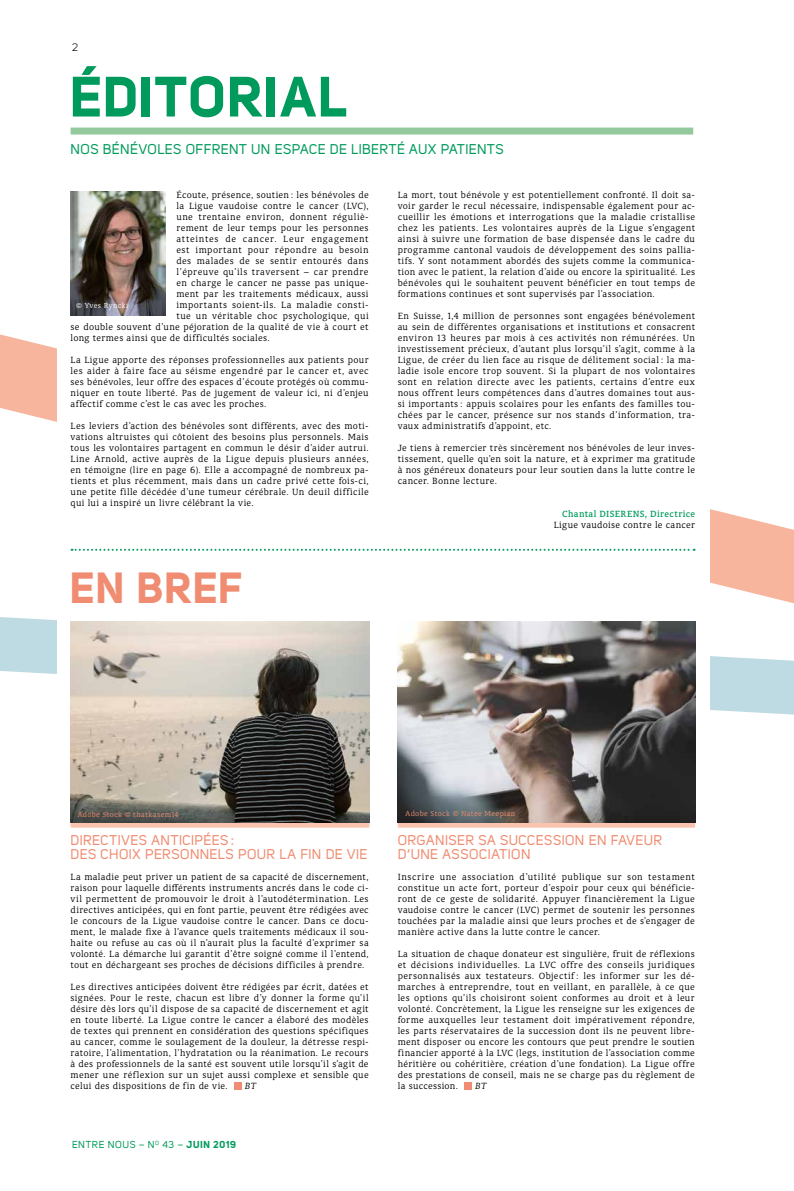
<style>
.page{position:relative;width:794px;height:1191px;background:#fff}
.page>*{position:absolute;margin:0;border:0;box-sizing:border-box;transform-origin:0 0}
.t1{font:56.1px "Uni Sans Bold";letter-spacing:.02em;color:#009b5c}
.t2{font:43.1px "Uni Sans Bold";letter-spacing:.02em;color:#f08c71}
.t3{font:14px/14px "Uni Sans Regular";letter-spacing:.025em;color:#f08c71}
.t4{font:14px "Uni Sans Regular";letter-spacing:.02em;color:#009b5c}
.t5{font:10.6px "Uni Sans Book";color:#000}
.t6{font:300 10px/11px "Classic Xtra Round";letter-spacing:.035em;color:#000;text-align:justify}
.t7{font:300 10px "Classic Xtra Round";letter-spacing:.065em;color:#000}
.t8{font:500 10px "Classic Xtra Round";letter-spacing:.035em;color:#009b5c}
.t9{font:10px "Uni Sans Regular";letter-spacing:.055em;color:#009b5c}
.t10{font:italic 300 10px "Classic Xtra Round";color:#000}
.t11{font:300 8px "Classic Xtra Round";letter-spacing:.045em;color:#f08c71}
.t12{font:300 8px "Classic Xtra Round";letter-spacing:.05em;color:#fff}
.s1{font-family:"Uni Sans Bold"}
</style>
<div class="page">
<svg style="left:0;top:334px;width:794px;height:270px"></svg>
<svg style="left:0;top:617px;width:794px;height:98px;fill:#bedbe4"></svg>
<div style="left:57px;top:77px;width:652px;height:1031px;background:#fff"></div>
<div style="left:234px;top:1082px;width:8px;height:7px;background:#f08c71"></div>
<div style="left:464px;top:1082px;width:8px;height:7px;background:#f08c71"></div>
<div style="left:71px;top:128px;width:622px;height:7px;background:#93c99d"></div>
<div style="left:71px;top:822px;width:298px;height:5px;background:#fac4ae"></div>
<div style="left:398px;top:822px;width:297px;height:5px;background:#fac4ae"></div>
<svg style="left:72px;top:549px;width:622px;height:2px"></svg>
<img style="left:71px;top:621px;width:298px;height:201px">
<img style="left:398px;top:621px;width:297px;height:201px">
<img style="left:71px;top:192px;width:94px;height:123px">
<p class="t5" style="left:72px;top:41px;width:7px">2</p>
<h1 class="t1" style="left:71px;top:62px;width:279px">ÉDITORIAL</h1>
<h3 class="t4" style="left:71px;top:141px;width:435px">NOS BÉNÉVOLES OFFRENT UN ESPACE DE LIBERTÉ AUX PATIENTS</h3>
<p class="t6" style="left:176px;top:189px;width:194px">Écoute, présence, soutien : les bénévoles de</p>
<p class="t6" style="left:176px;top:200px;width:194px">la Ligue vaudoise contre le cancer (LVC),</p>
<p class="t6" style="left:176px;top:211px;width:194px">une trentaine environ, donnent réguliè-</p>
<p class="t6" style="left:176px;top:222px;width:194px">rement de leur temps pour les personnes</p>
<p class="t7" style="left:176px;top:233px;width:194px">atteintes de cancer. Leur engagement</p>
<p class="t6" style="left:176px;top:244px;width:194px">est important pour répondre au besoin</p>
<p class="t6" style="left:176px;top:255px;width:194px">des malades de se sentir entourés dans</p>
<p class="t6" style="left:176px;top:266px;width:194px">l’épreuve qu’ils traversent – car prendre</p>
<p class="t6" style="left:176px;top:277px;width:194px">en charge le cancer ne passe pas unique-</p>
<p class="t6" style="left:176px;top:288px;width:194px">ment par les traitements médicaux, aussi</p>
<p class="t6" style="left:176px;top:299px;width:194px">importants soient-ils. La maladie consti-</p>
<p class="t6" style="left:176px;top:310px;width:194px">tue un véritable choc psychologique, qui</p>
<p class="t6" style="left:71px;top:321px;width:300px">se double souvent d’une péjoration de la qualité de vie à court et</p>
<p class="t6" style="left:71px;top:332px;width:201px">long termes ainsi que de difficultés sociales.</p>
<p class="t6" style="left:71px;top:354px;width:300px">La Ligue apporte des réponses professionnelles aux patients pour les aider à faire face au séisme engendré par le cancer et, avec ses bénévoles, leur offre des espaces d’écoute protégés où commu&shy;niquer en toute liberté. Pas de jugement de valeur ici, ni d’enjeu affectif comme c’est le cas avec les proches.</p>
<p class="t6" style="left:71px;top:420px;width:300px">Les leviers d’action des bénévoles sont différents, avec des moti&shy;vations altruistes qui côtoient des besoins plus personnels. Mais tous les volontaires partagent en commun le désir d’aider autrui.<br>Line Arnold, active auprès de la Ligue depuis plusieurs années, en témoigne (lire en page 6). Elle a accompagné de nombreux pa&shy;tients et plus récemment, mais dans un cadre privé cette fois-ci, une petite fille décédée d’une tumeur cérébrale. Un deuil difficile qui lui a inspiré un livre célébrant la vie.</p>
<p class="t12" style="left:76px;top:301px;width:54px">© Yves Ryncki</p>
<h2 class="t2" style="left:71px;top:560px;width:174px">EN BREF</h2>
<p class="t6" style="left:398px;top:189px;width:299px">La mort, tout bénévole y est potentiellement confronté. Il doit sa&shy;voir garder le recul nécessaire, indispensable également pour ac&shy;cueillir les émotions et interrogations que la maladie cristallise chez les patients. Les volontaires auprès de la Ligue s’engagent ainsi à suivre une formation de base dispensée dans le cadre du programme cantonal vaudois de développement des soins pallia&shy;tifs. Y sont notamment abordés des sujets comme la communica&shy;tion avec le patient, la relation d’aide ou encore la spiritualité. Les bénévoles qui le souhaitent peuvent bénéficier en tout temps de formations continues et sont supervisés par l’association.</p>
<p class="t6" style="left:398px;top:310px;width:299px">En Suisse, 1,4 million de personnes sont engagées bénévolement au sein de différentes organisations et institutions et consacrent environ 13 heures par mois à ces activités non rémunérées. Un investissement précieux, d’autant plus lorsqu’il s’agit, comme à la Ligue, de créer du lien face au risque de délitement social : la ma&shy;ladie isole encore trop souvent. Si la plupart de nos volontaires sont en relation directe avec les patients, certains d’entre eux nous offrent leurs compétences dans d’autres domaines tout aus&shy;si importants : appuis scolaires pour les enfants des familles tou&shy;chées par le cancer, présence sur nos stands d’information, tra&shy;vaux administratifs d’appoint, etc.</p>
<p class="t6" style="left:398px;top:442px;width:299px">Je tiens à remercier très sincèrement nos bénévoles de leur inves&shy;tissement, quelle qu’en soit la nature, et à exprimer ma gratitude à nos généreux donateurs pour leur soutien dans la lutte contre le cancer. Bonne lecture.</p>
<p class="t8" style="left:562px;top:508px;width:135px">Chantal DISERENS, Directrice</p>
<p class="t6" style="left:554px;top:519px;width:143px">Ligue vaudoise contre le cancer</p>
<p class="t11" style="left:78px;top:810px;width:102px">Adobe Stock © thatkasem14</p>
<p class="t11" style="left:405px;top:809px;width:111px">Adobe Stock © Natee Meepian</p>
<h3 class="t3" style="left:71px;top:832px;width:298px">DIRECTIVES ANTICIPÉES :<br>DES CHOIX PERSONNELS POUR LA FIN DE VIE</h3>
<h3 class="t3" style="left:398px;top:832px;width:266px">ORGANISER SA SUCCESSION EN FAVEUR<br>D’UNE ASSOCIATION</h3>
<p class="t6" style="left:71px;top:871px;width:300px">La maladie peut priver un patient de sa capacité de discernement, raison pour laquelle différents instruments ancrés dans le code ci&shy;vil permettent de promouvoir le droit à l’autodétermination. Les directives anticipées, qui en font partie, peuvent être rédigées avec le concours de la Ligue vaudoise contre le cancer. Dans ce docu&shy;ment, le malade fixe à l’avance quels traitements médicaux il sou&shy;haite ou refuse au cas où il n’aurait plus la faculté d’exprimer sa volonté. La démarche lui garantit d’être soigné comme il l’entend, tout en déchargeant ses proches de décisions difficiles à prendre.</p>
<p class="t6" style="left:71px;top:981px;width:300px">Les directives anticipées doivent être rédigées par écrit, datées et signées. Pour le reste, chacun est libre d’y donner la forme qu’il désire dès lors qu’il dispose de sa capacité de discernement et agit en toute liberté. La Ligue contre le cancer a élaboré des modèles de textes qui prennent en considération des questions spécifiques au cancer, comme le soulagement de la douleur, la détresse respi&shy;ratoire, l’alimentation, l’hydratation ou la réanimation. Le recours à des professionnels de la santé est souvent utile lorsqu’il s’agit de mener une réflexion sur un sujet aussi complexe et sensible que celui des dispositions de fin de vie.</p>
<p class="t10" style="left:245px;top:1080px;width:13px">BT</p>
<p class="t9" style="left:72px;top:1139px;width:166px">ENTRE NOUS – N<sup>O</sup> 43 – <span class="s1">JUIN 2019</span></p>
<p class="t6" style="left:398px;top:871px;width:299px">Inscrire une association d’utilité publique sur son testament constitue un acte fort, porteur d’espoir pour ceux qui bénéficie&shy;ront de ce geste de solidarité. Appuyer financièrement la Ligue vaudoise contre le cancer (LVC) permet de soutenir les personnes touchées par la maladie ainsi que leurs proches et de s’engager de manière active dans la lutte contre le cancer.</p>
<p class="t6" style="left:398px;top:948px;width:299px">La situation de chaque donateur est singulière, fruit de réflexions et décisions individuelles. La LVC offre des conseils juridiques personnalisés aux testateurs. Objectif : les informer sur les dé&shy;marches à entreprendre, tout en veillant, en parallèle, à ce que les options qu’ils choisiront soient conformes au droit et à leur volonté. Concrètement, la Ligue les renseigne sur les exigences de forme auxquelles leur testament doit impérativement répondre, les parts réservataires de la succession dont ils ne peuvent libre&shy;ment disposer ou encore les contours que peut prendre le soutien financier apporté à la LVC (legs, institution de l’association comme héritière ou cohéritière, création d’une fondation). La Ligue offre des prestations de conseil, mais ne se charge pas du règlement de la succession.</p>
<p class="t10" style="left:475px;top:1080px;width:13px">BT</p>
</div>
